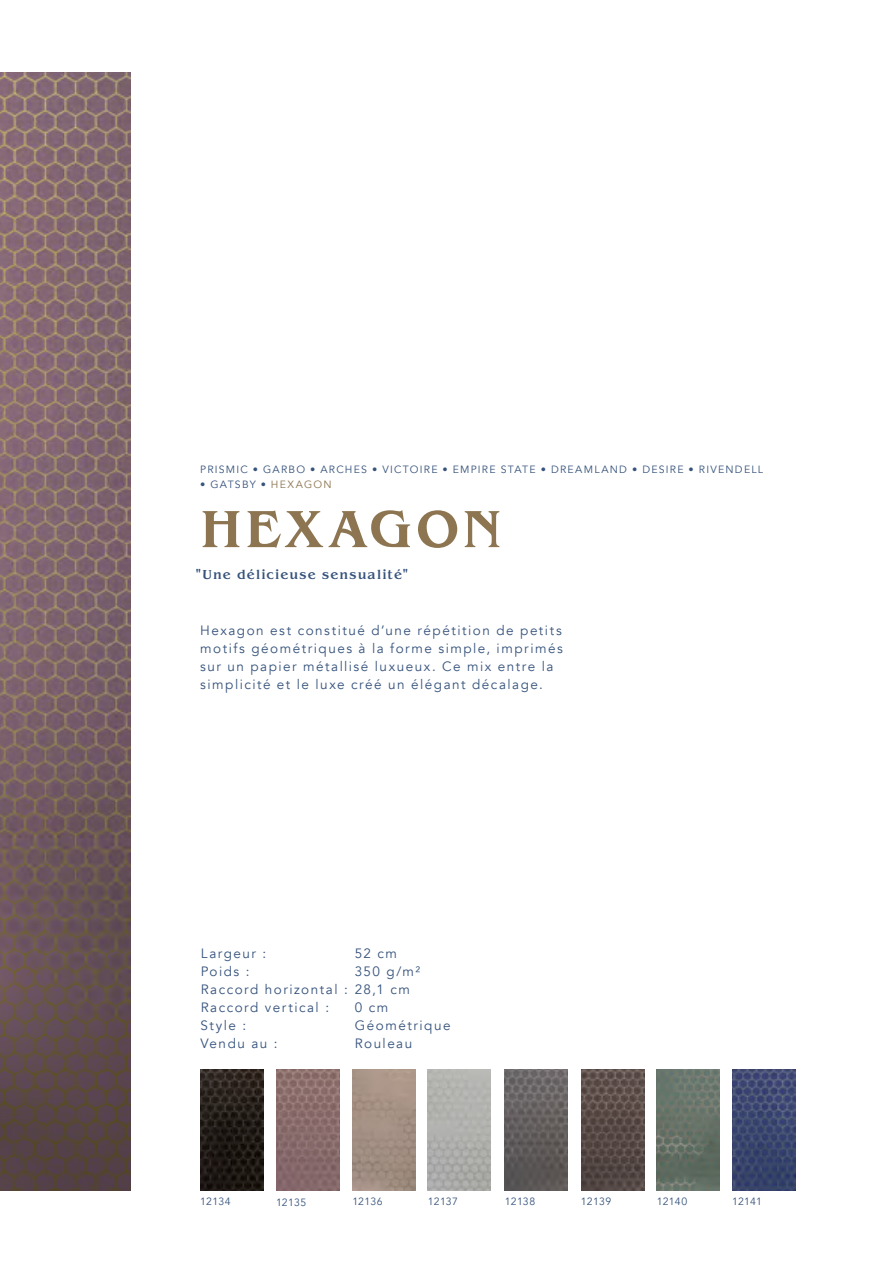
<style>
.page{position:relative;width:893px;height:1263px;background:#fff}
.page>*{position:absolute;margin:0;border:0;box-sizing:border-box;transform-origin:0 0}
.t1{font:500 54px "Benguiat";letter-spacing:.065em;color:#8c7550}
.Texte_courant_drapea{font:13.5px/18px "Avenir";letter-spacing:.11em;color:#36537c}
.t2{font:500 13.5px "Benguiat";letter-spacing:.08em;color:#36537c}
.t3{font:10.5px "Avenir";letter-spacing:.115em;color:#36537c}
.s1{color:#8c7550}
.s2{font-size:15px}
</style>
<div class="page">
<img style="left:0;top:72px;width:130px;height:1119px">
<img style="left:276px;top:1069px;width:64px;height:122px">
<img style="left:352px;top:1069px;width:63px;height:122px">
<img style="left:428px;top:1069px;width:63px;height:122px">
<img style="left:505px;top:1069px;width:63px;height:121px">
<img style="left:581px;top:1069px;width:63px;height:121px">
<img style="left:657px;top:1069px;width:63px;height:122px">
<img style="left:732px;top:1069px;width:63px;height:122px">
<img style="left:200px;top:1069px;width:63px;height:122px">
<p class="t3" style="left:200px;top:463px;width:564px">PRISMIC • GARBO • ARCHES • VICTOIRE • EMPIRE STATE • DREAMLAND • DESIRE • RIVENDELL</p>
<p class="t3" style="left:200px;top:478px;width:133px">• GATSBY • <span class="s1">HEXAGON</span></p>
<p class="t1" style="left:200px;top:499px;width:303px">HEXAGON</p>
<p class="t2" style="left:196px;top:567px;width:214px"><span class="s2">"</span>Une délicieuse sensualité<span class="s2">"</span></p>
<p class="Texte_courant_drapea" style="left:200px;top:622px;width:364px">Hexagon est constitué d’une répétition de petits motifs géométriques à la forme simple, imprimés sur un papier métallisé luxueux. Ce mix entre la simplicité et le luxe créé un élégant décalage.</p>
<p class="Texte_courant_drapea" style="left:201px;top:944px;width:67px">Largeur :</p>
<p class="Texte_courant_drapea" style="left:355px;top:944px;width:44px">52 cm</p>
<p class="Texte_courant_drapea" style="left:201px;top:962px;width:50px">Poids :</p>
<p class="Texte_courant_drapea" style="left:355px;top:962px;width:67px">350 g/m²</p>
<p class="Texte_courant_drapea" style="left:201px;top:980px;width:211px">Raccord horizontal : 28,1 cm</p>
<p class="Texte_courant_drapea" style="left:201px;top:998px;width:130px">Raccord vertical :</p>
<p class="Texte_courant_drapea" style="left:355px;top:998px;width:35px">0 cm</p>
<p class="Texte_courant_drapea" style="left:201px;top:1016px;width:47px">Style :</p>
<p class="Texte_courant_drapea" style="left:355px;top:1016px;width:97px">Géométrique</p>
<p class="Texte_courant_drapea" style="left:200px;top:1034px;width:79px">Vendu au :</p>
<p class="Texte_courant_drapea" style="left:355px;top:1034px;width:59px">Rouleau</p>
<p class="t3" style="left:200px;top:1195px;width:32px">12134</p>
<p class="t3" style="left:276px;top:1196px;width:32px">12135</p>
<p class="t3" style="left:352px;top:1195px;width:32px">12136</p>
<p class="t3" style="left:428px;top:1195px;width:32px">12137</p>
<p class="t3" style="left:505px;top:1195px;width:32px">12138</p>
<p class="t3" style="left:581px;top:1195px;width:32px">12139</p>
<p class="t3" style="left:657px;top:1195px;width:32px">12140</p>
<p class="t3" style="left:732px;top:1195px;width:31px">12141</p>
</div>
